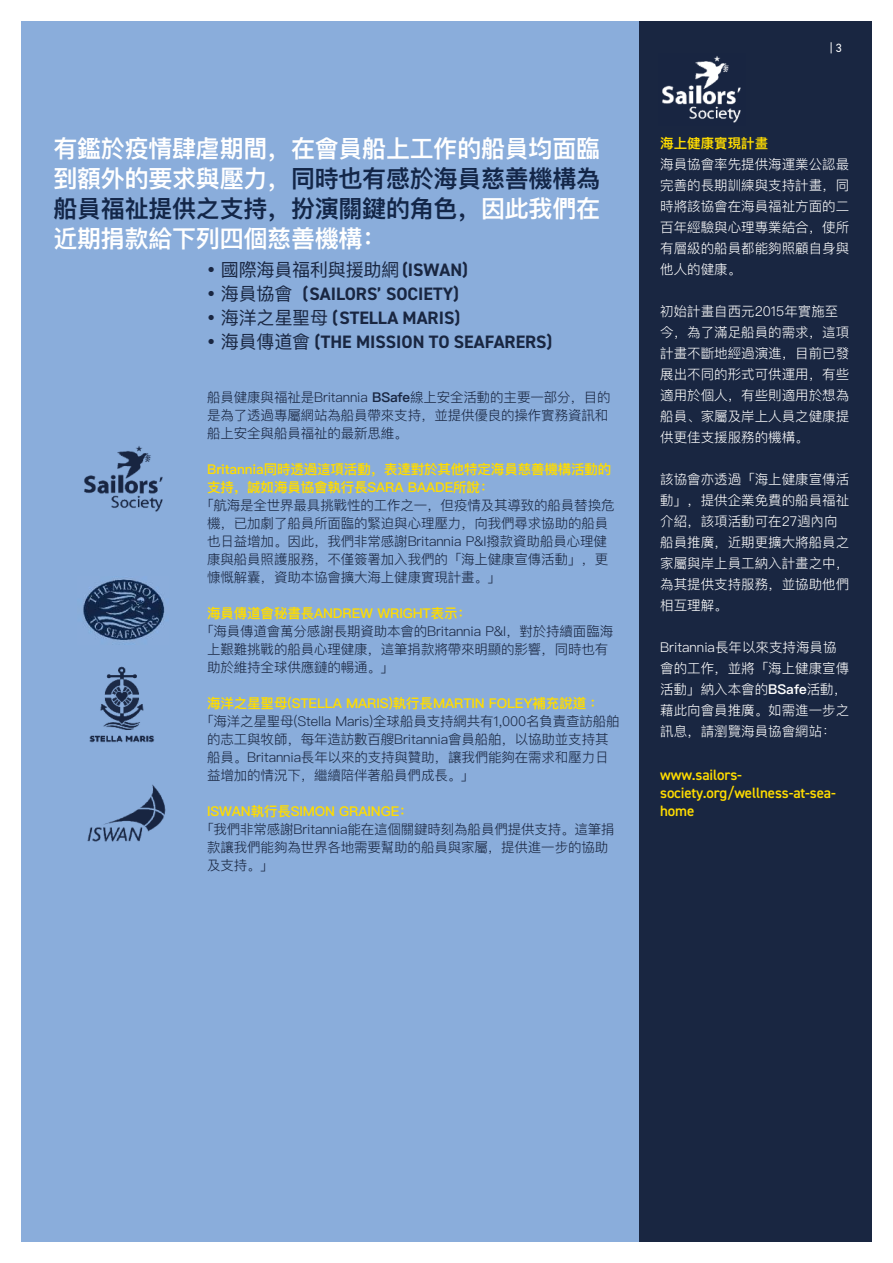
<style>
.page{position:relative;width:893px;height:1263px;background:#fff}
.page>*{position:absolute;margin:0;border:0;box-sizing:border-box;transform-origin:0 0}
.t1{font:600 24px/30px "Ping Fang SC";letter-spacing:-.01em;color:#fff;text-align:justify}
.t2{font:700 18px "DIN2014";color:#192641}
.t3{font:18px "Ping Fang SC";letter-spacing:-.01em;color:#192641}
.t4{font:600 15px/18px "DIN2014";letter-spacing:-.01em;color:#ffdc00}
.t5{font:300 13.5px/18px "Ping Fang SC";letter-spacing:-.01em;color:#192641}
.t6{font:300 13.5px/21px "Ping Fang SC";color:#fff}
.t7{font:600 13.5px/18px "Ping Fang SC";letter-spacing:-.01em;color:#ffdc00}
.t8{font:600 13.5px "Ping Fang TC";letter-spacing:-.01em;color:#ffdc00}
.t9{font:12px "DIN2014";color:#fff}
.s1{color:#132648}
.s2{font-weight:600}
.s3{font-family:"DIN2014";font-weight:700}
.s4{font-family:"Ping Fang SC";font-weight:400}
</style>
<div class="page">
<div style="left:21px;top:21px;width:851px;height:1221px;background:#8aaddb"></div>
<div style="left:639px;top:21px;width:233px;height:1221px;background:#192641"></div>
<img style="left:87px;top:784px;width:79px;height:58px">
<img style="left:84px;top:446px;width:79px;height:66px">
<img style="left:662px;top:56px;width:79px;height:67px">
<img style="left:90px;top:666px;width:64px;height:77px">
<img style="left:83px;top:579px;width:82px;height:61px">
<p class="t9" style="left:830px;top:44px;width:14px">|3</p>
<h1 class="t1" style="left:53px;top:133px;width:548px">有鑑於疫情肆虐期間，在會員船上工作的船員均面臨到額外的要求與壓力，<span class="s1">同時也有感於海員慈善機構為船員福祉提供之支持，扮演關鍵的角色，</span>因此我們在近期捐款給下列四個慈善機構：</h1>
<p class="t7" style="left:660px;top:134px;width:109px">海上健康實現計畫</p>
<p class="t6" style="left:660px;top:153px;width:190px;text-align:justify">海員協會率先提供海運業公認最完善的長期訓練與支持計畫，同時將該協會在海員福祉方面的二百年經驗與心理專業結合，使所有層級的船員都能夠照顧自身與他人的健康。</p>
<p class="t6" style="left:660px;top:300px;width:190px">初始計畫自西元2015年實施至今，為了滿足船員的需求，這項計畫不斷地經過演進，目前已發展出不同的形式可供運用，有些適用於個人，有些則適用於想為船員、家屬及岸上人員之健康提供更佳支援服務的機構。</p>
<p class="t6" style="left:660px;top:468px;width:191px">該協會亦透過「海上健康宣傳活動」，提供企業免費的船員福祉介紹，該項活動可在27週內向船員推廣，近期更擴大將船員之家屬與岸上員工納入計畫之中，為其提供支持服務，並協助他們相互理解。</p>
<p class="t6" style="left:660px;top:636px;width:191px">Britannia長年以來支持海員協會的工作，並將「海上健康宣傳活動」納入本會的<span class="s2">BSAFE</span>活動，藉此向會員推廣。如需進一步之訊息，請瀏覽海員協會網站：</p>
<p class="t4" style="left:660px;top:767px;width:177px">www.sailors&shy;society.org/wellness-at-sea&shy;home</p>
<h2 class="t3" style="left:207px;top:259px;width:262px">• 國際海員福利與援助網 <span class="s3">(ISWAN)</span></h2>
<h2 class="t2" style="left:207px;top:288px;width:253px">• <span class="s4">海員協會</span> (SAILORS’ SOCIETY)</h2>
<h2 class="t2" style="left:207px;top:312px;width:254px">• <span class="s4">海洋之星聖母</span> (STELLA MARIS)</h2>
<h2 class="t2" style="left:207px;top:336px;width:347px">• <span class="s4">海員傳道會</span> (THE MISSION TO SEAFARERS)</h2>
<p class="t5" style="left:207px;top:388px;width:405px">船員健康與福祉是Britannia <span class="s2">BSAFE</span>線上安全活動的主要一部分，目的是為了透過專屬網站為船員帶來支持，並提供優良的操作實務資訊和船上安全與船員福祉的最新思維。</p>
<p class="t7" style="left:207px;top:460px;width:406px">BRITANNIA同時透過這項活動，表達對於其他特定海員慈善機構活動的支持，誠如海員協會執行長SARA BAADE所說：</p>
<p class="t5" style="left:207px;top:496px;width:409px;text-indent:-7px">「航海是全世界最具挑戰性的工作之一，但疫情及其導致的船員替換危機，已加劇了船員所面臨的緊迫與心理壓力，向我們尋求協助的船員也日益增加。因此，我們非常感謝Britannia P&amp;I撥款資助船員心理健康與船員照護服務，不僅簽署加入我們的「海上健康宣傳活動」，更慷慨解囊，資助本協會擴大海上健康實現計畫。」</p>
<p class="t7" style="left:207px;top:604px;width:265px">海員傳道會秘書長ANDREW WRIGHT表示：</p>
<p class="t5" style="left:207px;top:622px;width:408px;text-indent:-7px">「海員傳道會萬分感謝長期資助本會的Britannia P&amp;I，對於持續面臨海上艱難挑戰的船員心理健康，這筆捐款將帶來明顯的影響，同時也有助於維持全球供應鏈的暢通。」</p>
<p class="t8" style="left:207px;top:694px;width:394px">海洋之星聖母(STELLA MARIS)執行長MARTIN FOLEY補充說道：</p>
<p class="t5" style="left:207px;top:712px;width:414px;text-indent:-7px">「海洋之星聖母(Stella Maris)全球船員支持網共有1,000名負責查訪船舶的志工與牧師，每年造訪數百艘Britannia會員船舶，以協助並支持其船員。Britannia長年以來的支持與贊助，讓我們能夠在需求和壓力日益增加的情況下，繼續陪伴著船員們成長。」</p>
<p class="t7" style="left:207px;top:802px;width:207px">ISWAN執行長SIMON GRAINGE：</p>
<p class="t5" style="left:207px;top:820px;width:409px;text-indent:-7px">「我們非常感謝Britannia能在這個關鍵時刻為船員們提供支持。這筆捐款讓我們能夠為世界各地需要幫助的船員與家屬，提供進一步的協助及支持。」</p>
</div>
